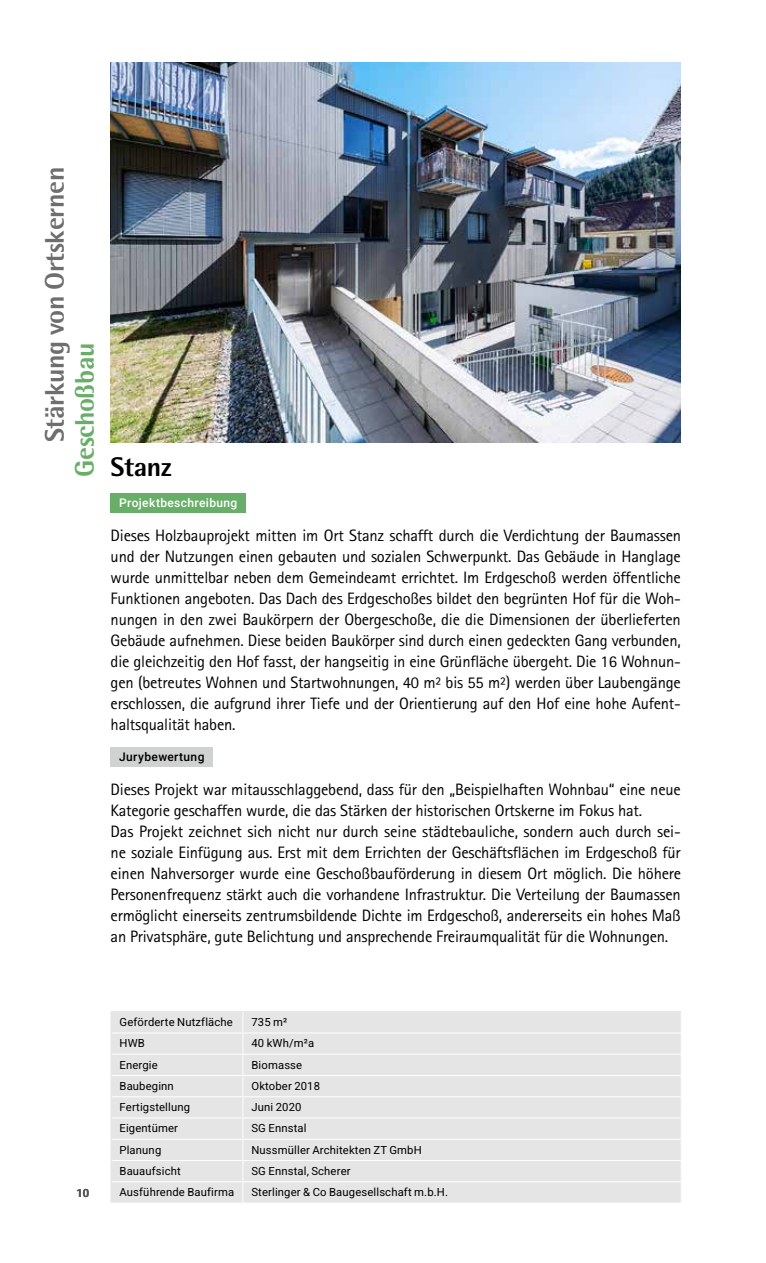
<style>
.page{position:relative;width:766px;height:1263px;background:#fff}
.page>*{position:absolute;margin:0;border:0;box-sizing:border-box;transform-origin:0 0}
.t1{font:800 27px "Rotis Semi Sans";letter-spacing:-.015em;color:#6e6e6e}
.t2{font:800 27px "Rotis Semi Sans";letter-spacing:-.015em;color:#68ae68}
.t3{font:800 27px "Rotis Semi Sans";letter-spacing:-.015em;color:#000}
.t4{font:16.5px/21px "Rotis Sans Serif";letter-spacing:-.015em;color:#000;text-align:justify}
.t5{font:500 12px "Heebo";letter-spacing:.03em;color:#fff}
.t6{font:500 12px "Heebo";letter-spacing:.03em;color:#000}
.t7{font:11.25px "Heebo";letter-spacing:.015em;color:#000}
.t8{font:500 11.25px "Heebo";color:#565655}
</style>
<div class="page">
<img style="left:111px;top:62px;width:569px;height:380px">
<div style="left:112px;top:1012px;width:568px;height:191px;background:#e5e5e5"></div>
<hr style="left:111px;top:1032px;width:132px;height:1px;background:#fff">
<hr style="left:243px;top:1032px;width:438px;height:1px;background:#fff">
<hr style="left:111px;top:1075px;width:132px;height:1px;background:#fff">
<hr style="left:243px;top:1075px;width:438px;height:1px;background:#fff">
<hr style="left:111px;top:1118px;width:132px;height:1px;background:#fff">
<hr style="left:243px;top:1118px;width:438px;height:1px;background:#fff">
<hr style="left:111px;top:1160px;width:132px;height:1px;background:#fff">
<hr style="left:243px;top:1160px;width:438px;height:1px;background:#fff">
<hr style="left:111px;top:1181px;width:132px;height:1px;background:#fff">
<hr style="left:243px;top:1181px;width:438px;height:1px;background:#fff">
<hr style="left:111px;top:1054px;width:132px;height:1px;background:#fff">
<hr style="left:243px;top:1054px;width:438px;height:1px;background:#fff">
<hr style="left:111px;top:1096px;width:132px;height:1px;background:#fff">
<hr style="left:243px;top:1096px;width:438px;height:1px;background:#fff">
<hr style="left:111px;top:1139px;width:132px;height:1px;background:#fff">
<hr style="left:243px;top:1139px;width:438px;height:1px;background:#fff">
<svg style="left:242px;top:1012px;width:1px;height:191px"></svg>
<hr style="left:111px;top:1011px;width:132px;height:1px;background:#e5e5e5">
<hr style="left:243px;top:1011px;width:438px;height:1px;background:#e5e5e5">
<svg style="left:111px;top:1012px;width:1px;height:191px"></svg>
<svg style="left:680px;top:1012px;width:1px;height:191px"></svg>
<div style="left:111px;top:493px;width:135px;height:20px;background:#68ae68"></div>
<div style="left:111px;top:747px;width:102px;height:20px;background:#d0d1d1"></div>
<h1 class="t1" style="left:38px;top:442px;width:277px;rotate:-90deg">Stärkung von Ortskernen</h1>
<h1 class="t2" style="left:67px;top:477px;width:136px;rotate:-90deg">Geschoßbau</h1>
<h1 class="t3" style="left:111px;top:450px;width:62px">Stanz</h1>
<p class="t5" style="left:119px;top:495px;width:120px">Projektbeschreibung</p>
<p class="t4" style="left:111px;top:525px;width:571px">Dieses Holzbauprojekt mitten im Ort Stanz schafft durch die Verdichtung der Baumassen und der Nutzungen einen gebauten und sozialen Schwerpunkt. Das Gebäude in Hanglage wurde unmittelbar neben dem Gemeindeamt errichtet. Im Erdgeschoß werden öffentliche Funktionen angeboten. Das Dach des Erdgeschoßes bildet den begrünten Hof für die Woh&shy;nungen in den zwei Baukörpern der Obergeschoße, die die Dimensionen der überlieferten Gebäude aufnehmen. Diese beiden Baukörper sind durch einen gedeckten Gang verbunden, die gleichzeitig den Hof fasst, der hangseitig in eine Grünfläche übergeht. Die 16 Wohnun&shy;gen (betreutes Wohnen und Startwohnungen, 40 m² bis 55 m²) werden über Laubengänge erschlossen, die aufgrund ihrer Tiefe und der Orientierung auf den Hof eine hohe Aufent&shy;haltsqualität haben.</p>
<p class="t6" style="left:119px;top:749px;width:87px">Jurybewertung</p>
<p class="t4" style="left:111px;top:779px;width:572px;text-align:left">Dieses Projekt war mitausschlaggebend, dass für den „Beispielhaften Wohnbau“ eine neue Kategorie geschaffen wurde, die das Stärken der historischen Ortskerne im Fokus hat.<br>Das Projekt zeichnet sich nicht nur durch seine städtebauliche, sondern auch durch sei&shy;ne soziale Einfügung aus. Erst mit dem Errichten der Geschäftsflächen im Erdgeschoß für einen Nahversorger wurde eine Geschoßbauförderung in diesem Ort möglich. Die höhere Personenfrequenz stärkt auch die vorhandene Infrastruktur. Die Verteilung der Baumassen ermöglicht einerseits zentrumsbildende Dichte im Erdgeschoß, andererseits ein hohes Maß an Privatsphäre, gute Belichtung und ansprechende Freiraumqualität für die Wohnungen.</p>
<p class="t8" style="left:76px;top:1185px;width:14px">10</p>
<p class="t7" style="left:119px;top:1014px;width:115px">Geförderte Nutzfläche</p>
<p class="t7" style="left:251px;top:1014px;width:37px">735 m²</p>
<p class="t7" style="left:119px;top:1035px;width:27px">HWB</p>
<p class="t7" style="left:251px;top:1035px;width:64px">40 kWh/m²a</p>
<p class="t7" style="left:119px;top:1057px;width:40px">Energie</p>
<p class="t7" style="left:251px;top:1057px;width:52px">Biomasse</p>
<p class="t7" style="left:119px;top:1078px;width:56px">Baubeginn</p>
<p class="t7" style="left:251px;top:1078px;width:70px">Oktober 2018</p>
<p class="t7" style="left:119px;top:1099px;width:72px">Fertigstellung</p>
<p class="t7" style="left:251px;top:1099px;width:52px">Juni 2020</p>
<p class="t7" style="left:119px;top:1121px;width:60px">Eigentümer</p>
<p class="t7" style="left:251px;top:1121px;width:57px">SG Ennstal</p>
<p class="t7" style="left:119px;top:1142px;width:43px">Planung</p>
<p class="t7" style="left:251px;top:1142px;width:172px">Nussmüller Architekten ZT GmbH</p>
<p class="t7" style="left:119px;top:1163px;width:63px">Bauaufsicht</p>
<p class="t7" style="left:251px;top:1163px;width:101px">SG Ennstal, Scherer</p>
<p class="t7" style="left:119px;top:1184px;width:116px">Ausführende Baufirma</p>
<p class="t7" style="left:251px;top:1184px;width:198px">Sterlinger &amp; Co Baugesellschaft m.b.H.</p>
</div>
